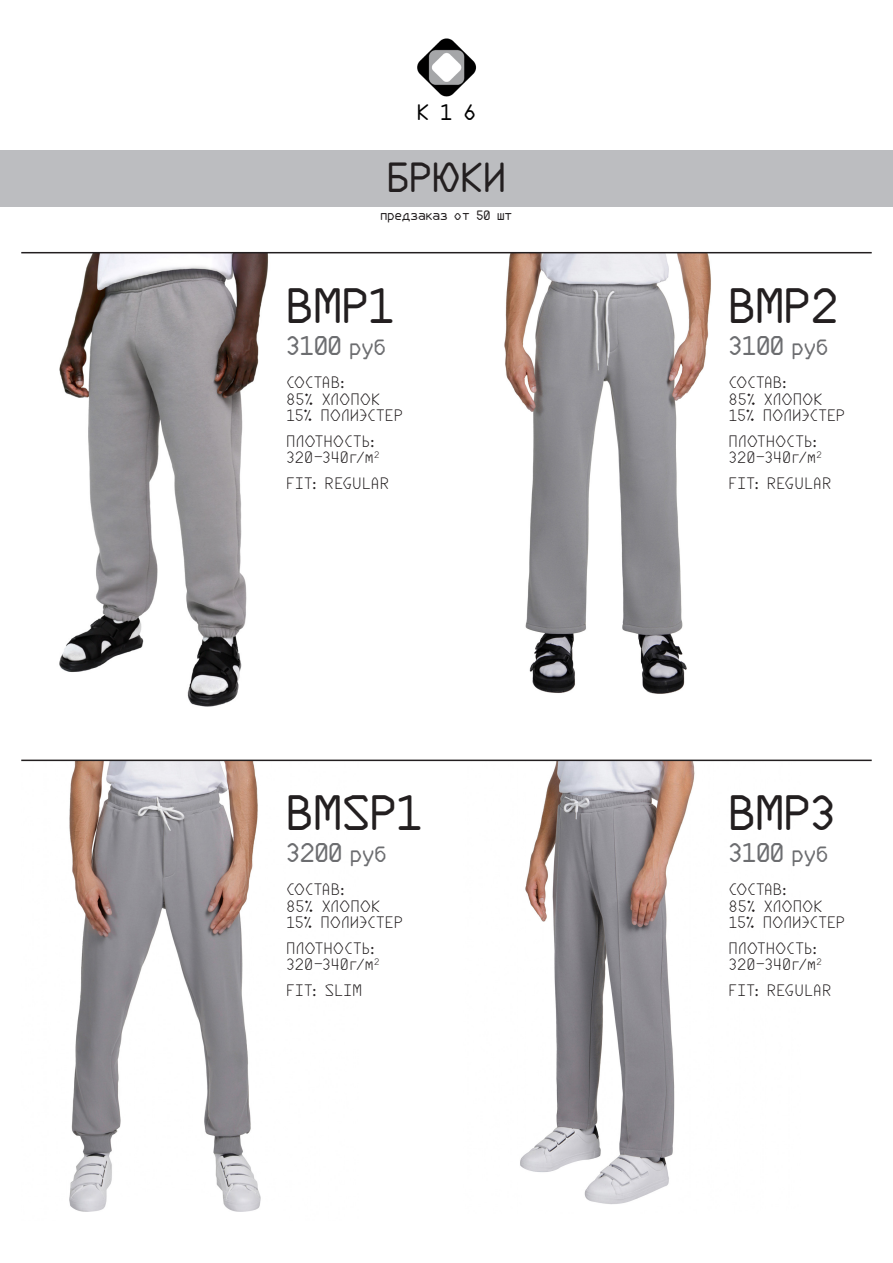
<style>
.page{position:relative;width:893px;height:1263px;background:#fff}
.page>*{position:absolute;margin:0;border:0;box-sizing:border-box;transform-origin:0 0}
.t1{font:700 49.5px "OCK16";color:#231f20}
.t2{font:700 42px "OCK16";color:#231f20}
.t3{font:700 27px "OCK16";color:#6c6d70}
.t4{font:700 22.5px "OCK16";color:#000}
.t5{font:16.5px "OCK16";letter-spacing:.01em;color:#231f20}
.t6{font:700 13.5px "OCK16";color:#231f20}
.s1{font-size:22.5px}
</style>
<div class="page">
<div style="left:0;top:150px;width:893px;height:57px;background:#bcbdc0"></div>
<img style="left:417px;top:38px;width:60px;height:59px">
<img style="left:21px;top:253px;width:337px;height:454px">
<img style="left:21px;top:761px;width:337px;height:451px">
<img style="left:463px;top:253px;width:329px;height:441px">
<img style="left:463px;top:761px;width:338px;height:443px">
<hr style="left:21px;top:252px;width:851px;height:1px;background:#231f20">
<hr style="left:21px;top:760px;width:851px;height:1px;background:#231f20">
<p class="t4" style="left:417px;top:97px;width:60px">K 1 6</p>
<p class="t2" style="left:387px;top:150px;width:120px">БРЮКИ</p>
<p class="t6" style="left:381px;top:207px;width:133px">предзаказ от 50 шт</p>
<p class="t1" style="left:287px;top:274px;width:110px">BMP1</p>
<p class="t3" style="left:287px;top:329px;width:101px">3100 <span class="s1">руб</span></p>
<p class="t5" style="left:287px;top:372px;width:59px">СОСТАВ:</p>
<p class="t5" style="left:287px;top:388px;width:95px">85% ХЛОПОК</p>
<p class="t5" style="left:287px;top:405px;width:118px">15% ПОЛИЭСТЕР</p>
<p class="t5" style="left:287px;top:430px;width:89px">ПЛОТНОСТЬ:</p>
<p class="t5" style="left:287px;top:447px;width:94px">320-340г/м<sup>2</sup></p>
<p class="t5" style="left:287px;top:472px;width:104px">FIT: REGULAR</p>
<p class="t1" style="left:287px;top:781px;width:138px">BMSP1</p>
<p class="t3" style="left:287px;top:835px;width:101px">3200 <span class="s1">руб</span></p>
<p class="t5" style="left:287px;top:879px;width:59px">СОСТАВ:</p>
<p class="t5" style="left:287px;top:895px;width:95px">85% ХЛОПОК</p>
<p class="t5" style="left:287px;top:912px;width:118px">15% ПОЛИЭСТЕР</p>
<p class="t5" style="left:287px;top:937px;width:89px">ПЛОТНОСТЬ:</p>
<p class="t5" style="left:287px;top:954px;width:94px">320-340г/м<sup>2</sup></p>
<p class="t5" style="left:287px;top:979px;width:77px">FIT: SLIM</p>
<p class="t1" style="left:729px;top:274px;width:111px">BMP2</p>
<p class="t3" style="left:729px;top:329px;width:101px">3100 <span class="s1">руб</span></p>
<p class="t5" style="left:729px;top:372px;width:59px">СОСТАВ:</p>
<p class="t5" style="left:729px;top:388px;width:95px">85% ХЛОПОК</p>
<p class="t5" style="left:729px;top:405px;width:118px">15% ПОЛИЭСТЕР</p>
<p class="t5" style="left:729px;top:430px;width:89px">ПЛОТНОСТЬ:</p>
<p class="t5" style="left:729px;top:447px;width:94px">320-340г/м<sup>2</sup></p>
<p class="t5" style="left:729px;top:472px;width:104px">FIT: REGULAR</p>
<p class="t1" style="left:729px;top:781px;width:108px">BMP3</p>
<p class="t3" style="left:729px;top:835px;width:101px">3100 <span class="s1">руб</span></p>
<p class="t5" style="left:729px;top:879px;width:59px">СОСТАВ:</p>
<p class="t5" style="left:729px;top:895px;width:95px">85% ХЛОПОК</p>
<p class="t5" style="left:729px;top:912px;width:118px">15% ПОЛИЭСТЕР</p>
<p class="t5" style="left:729px;top:937px;width:89px">ПЛОТНОСТЬ:</p>
<p class="t5" style="left:729px;top:954px;width:94px">320-340г/м<sup>2</sup></p>
<p class="t5" style="left:729px;top:979px;width:104px">FIT: REGULAR</p>
</div>
